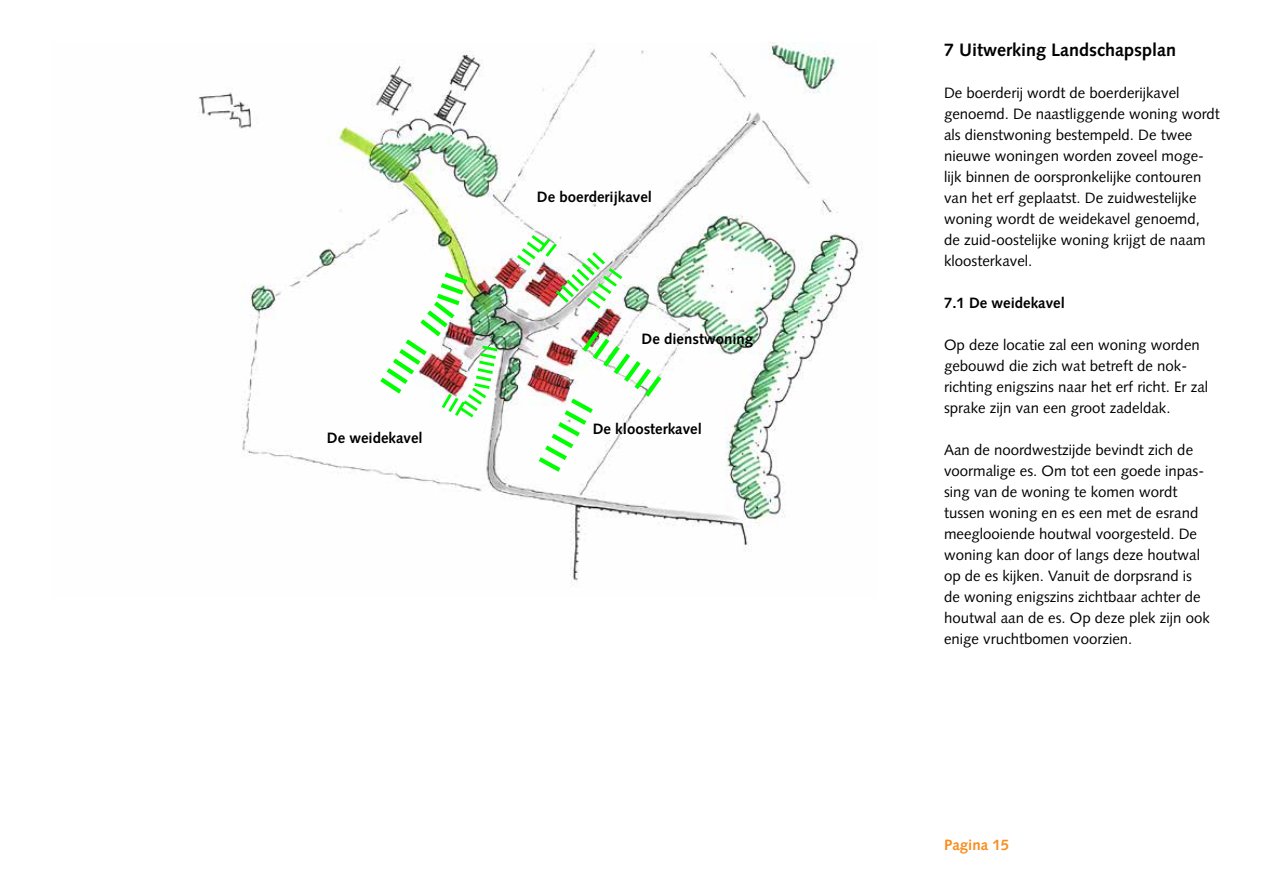
<style>
.page{position:relative;width:1263px;height:893px;background:#fff}
.page>*{position:absolute;margin:0;border:0;box-sizing:border-box;transform-origin:0 0}
.t1{font:700 18px "Syntax";color:#000}
.t2{font:15px/21px "Syntax LT Std";color:#000}
.t3{font:700 15px "Syntax";color:#000}
.t4{font:700 15px "Syntax";color:#f78e1e}
</style>
<div class="page">
<img style="left:198px;top:43px;width:665px;height:544px">
<svg style="left:534px;top:326px;width:132px;height:150px"></svg>
<img style="left:376px;top:269px;width:125px;height:151px">
<img style="left:514px;top:232px;width:111px;height:80px">
<p class="t3" style="left:327px;top:429px;width:97px">De weidekavel</p>
<p class="t3" style="left:537px;top:188px;width:117px">De boerderijkavel</p>
<p class="t3" style="left:642px;top:331px;width:113px">De dienstwoning</p>
<p class="t3" style="left:593px;top:420px;width:111px">De kloosterkavel</p>
<p class="t1" style="left:944px;top:40px;width:234px">7 Uitwerking Landschapsplan</p>
<p class="t2" style="left:944px;top:83px;width:277px">De boerderij wordt de boerderijkavel genoemd. De naastliggende woning wordt als dienstwoning bestempeld. De twee nieuwe woningen worden zoveel moge&shy;lijk binnen de oorspronkelijke contouren van het erf geplaatst. De zuidwestelijke woning wordt de weidekavel genoemd,<br>de zuid-oostelijke woning krijgt de naam kloosterkavel.</p>
<p class="t3" style="left:944px;top:295px;width:122px">7.1 De weidekavel</p>
<p class="t2" style="left:944px;top:335px;width:266px">Op deze locatie zal een woning worden gebouwd die zich wat betreft de nok&shy;richting enigszins naar het erf richt. Er zal sprake zijn van een groot zadeldak.</p>
<p class="t2" style="left:944px;top:440px;width:267px">Aan de noordwestzijde bevindt zich de voormalige es. Om tot een goede inpas&shy;sing van de woning te komen wordt tussen woning en es een met de esrand meeglooiende houtwal voorgesteld. De woning kan door of langs deze houtwal op de es kijken. Vanuit de dorpsrand is de woning enigszins zichtbaar achter de houtwal aan de es. Op deze plek zijn ook enige vruchtbomen voorzien.</p>
<p class="t4" style="left:944px;top:836px;width:67px">Pagina 15</p>
</div>
